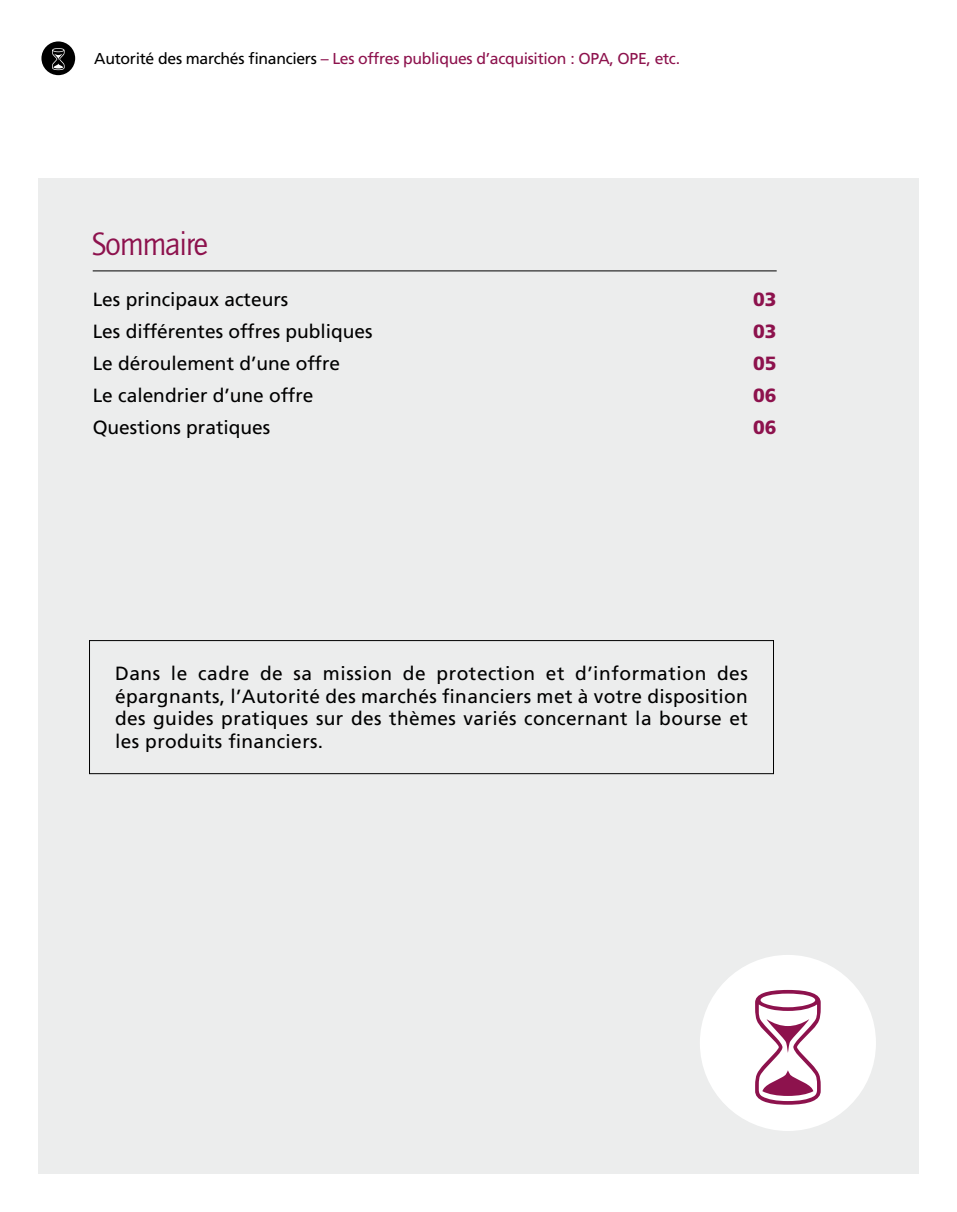
<style>
.page{position:relative;width:957px;height:1212px;background:#fff}
.page>*{position:absolute;margin:0;border:0;box-sizing:border-box;transform-origin:0 0}
.t1{font:33.3px "Quay Sans ITC";letter-spacing:-.04em;color:#8d124d}
.t2{font:19.12px/22.5px "Frutiger";color:#000;text-align:justify}
.t3{font:900 19.12px "Frutiger";color:#8d124d}
.t4{font:15.75px "Frutiger";letter-spacing:-.02em;color:#8d124d}
.s1{color:#000}
</style>
<div class="page">
<div style="left:38px;top:179px;width:880px;height:995px;background:#eceded"></div>
<hr style="left:93px;top:270px;width:683px;height:1px;background:#000">
<div style="left:700px;top:955px;width:176px;height:176px;background:#fff;border-radius:50%"></div>
<svg style="left:755px;top:990px;width:65px;height:115px"></svg>
<div style="left:41px;top:41px;width:34px;height:34px;background:#000;border-radius:50%"></div>
<svg style="left:52px;top:48px;width:13px;height:22px"></svg>
<div style="left:89px;top:640px;width:685px;height:134px;border:1px solid #000"></div>
<p class="t4" style="left:94px;top:50px;width:587px"><span class="s1">Autorité des marchés financiers</span> – Les offres publiques d’acquisition : OPA, OPE, etc.</p>
<h1 class="t1" style="left:92px;top:224px;width:118px">Sommaire</h1>
<p class="t2" style="left:93px;top:288px;width:197px">Les principaux acteurs</p>
<p class="t3" style="left:753px;top:287px;width:25px">03</p>
<p class="t2" style="left:93px;top:320px;width:281px">Les différentes offres publiques</p>
<p class="t3" style="left:753px;top:319px;width:25px">03</p>
<p class="t2" style="left:93px;top:352px;width:249px">Le déroulement d’une offre</p>
<p class="t3" style="left:753px;top:351px;width:25px">05</p>
<p class="t2" style="left:93px;top:384px;width:222px">Le calendrier d’une offre</p>
<p class="t3" style="left:753px;top:384px;width:25px">06</p>
<p class="t2" style="left:93px;top:416px;width:179px">Questions pratiques</p>
<p class="t3" style="left:753px;top:416px;width:25px">06</p>
<p class="t2" style="left:115px;top:663px;width:634px">Dans le cadre de sa mission de protection et d’information des épargnants, l’Autorité des marchés financiers met à votre disposition des guides pratiques sur des thèmes variés concernant la bourse et les produits financiers.</p>
</div>
